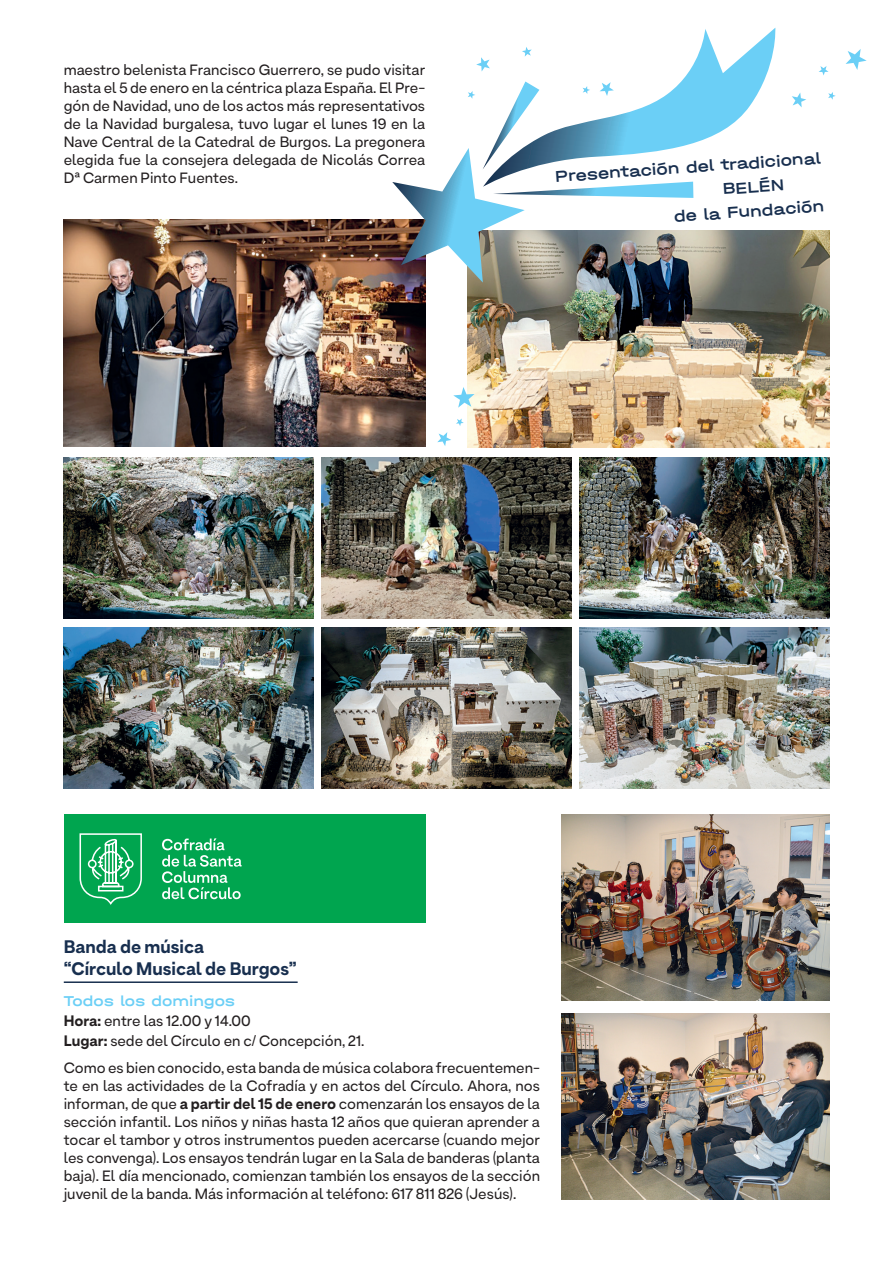
<style>
.page{position:relative;width:893px;height:1263px;background:#fff}
.page>*{position:absolute;margin:0;border:0;box-sizing:border-box;transform-origin:0 0}
.t1{font:800 18px/21.6px "Armin Grotesk";color:#182f4f}
.t2{font:500 16.5px "Halvar Breit";color:#182f4f}
.t3{font:15px/18px "Armin Grotesk";color:#231f20;text-align:justify}
.t4{font:500 15px "Halvar Breit";color:#6bcff6}
.s1{font-weight:800}
</style>
<div class="page">
<img style="left:468px;top:231px;width:361px;height:217px">
<img style="left:64px;top:457px;width:249px;height:162px">
<img style="left:64px;top:627px;width:249px;height:162px">
<img style="left:322px;top:457px;width:249px;height:162px">
<img style="left:322px;top:627px;width:249px;height:162px">
<img style="left:580px;top:457px;width:249px;height:162px">
<img style="left:580px;top:627px;width:249px;height:162px">
<img style="left:64px;top:219px;width:361px;height:227px">
<svg style="left:525px;top:28px;width:251px;height:159px"></svg>
<svg style="left:453px;top:387px;width:22px;height:21px"></svg>
<svg style="left:437px;top:432px;width:14px;height:14px"></svg>
<svg style="left:456px;top:418px;width:8px;height:8px"></svg>
<svg style="left:476px;top:57px;width:14px;height:14px"></svg>
<svg style="left:522px;top:47px;width:10px;height:10px"></svg>
<svg style="left:846px;top:49px;width:21px;height:21px"></svg>
<svg style="left:792px;top:93px;width:14px;height:14px"></svg>
<svg style="left:819px;top:66px;width:9px;height:9px"></svg>
<svg style="left:828px;top:92px;width:8px;height:8px"></svg>
<svg style="left:392px;top:82px;width:301px;height:201px"></svg>
<hr style="left:64px;top:981px;width:234px;height:2px;background:#182f4f">
<div style="left:64px;top:814px;width:361px;height:109px;background:#00a54f"></div>
<svg style="left:162px;top:838px;width:80px;height:61px"></svg>
<svg style="left:79px;top:833px;width:63px;height:72px"></svg>
<img style="left:561px;top:814px;width:268px;height:186px">
<img style="left:561px;top:1013px;width:268px;height:186px">
<p class="t3" style="left:64px;top:60px;width:363px">maestro belenista Francisco Guerrero, se pudo visitar hasta el 5 de enero en la céntrica plaza España. El Pre&shy;gón de Navidad, uno de los actos más representativos de la Navidad burgalesa, tuvo lugar el lunes 19 en la Nave Central de la Catedral de Burgos. La pregonera elegida fue la consejera delegada de Nicolás Correa Dª Carmen Pinto Fuentes.</p>
<p class="t2" style="left:554px;top:166px;width:268px;rotate:-4deg">Presentación del tradicional</p>
<p class="t2" style="left:722px;top:179px;width:63px;rotate:-4deg">BELÉN</p>
<p class="t2" style="left:673px;top:206px;width:152px;rotate:-4deg">de la Fundación</p>
<p class="t1" style="left:64px;top:936px;width:235px">Banda de música<br>“Círculo Musical de Burgos”</p>
<p class="t4" style="left:64px;top:991px;width:173px">Todos los domingos</p>
<p class="t3" style="left:64px;top:1011px;width:189px"><span class="s1">Hora:</span> entre las 12.00 y 14.00</p>
<p class="t3" style="left:64px;top:1031px;width:302px"><span class="s1">Lugar:</span> sede del Círculo en c/ Concepción, 21.</p>
<p class="t3" style="left:64px;top:1058px;width:478px">Como es bien conocido, esta banda de música colabora frecuentemen&shy;te en las actividades de la Cofradía y en actos del Círculo. Ahora, nos informan, de que <span class="s1">a partir del 15 de enero</span> comenzarán los ensayos de la sección infantil. Los niños y niñas hasta 12 años que quieran aprender a tocar el tambor y otros instrumentos pueden acercarse (cuando mejor les convenga). Los ensayos tendrán lugar en la Sala de banderas (planta baja). El día mencionado, comienzan también los ensayos de la sección juvenil de la banda. Más información al teléfono: 617 811 826 (Jesús).</p>
</div>
